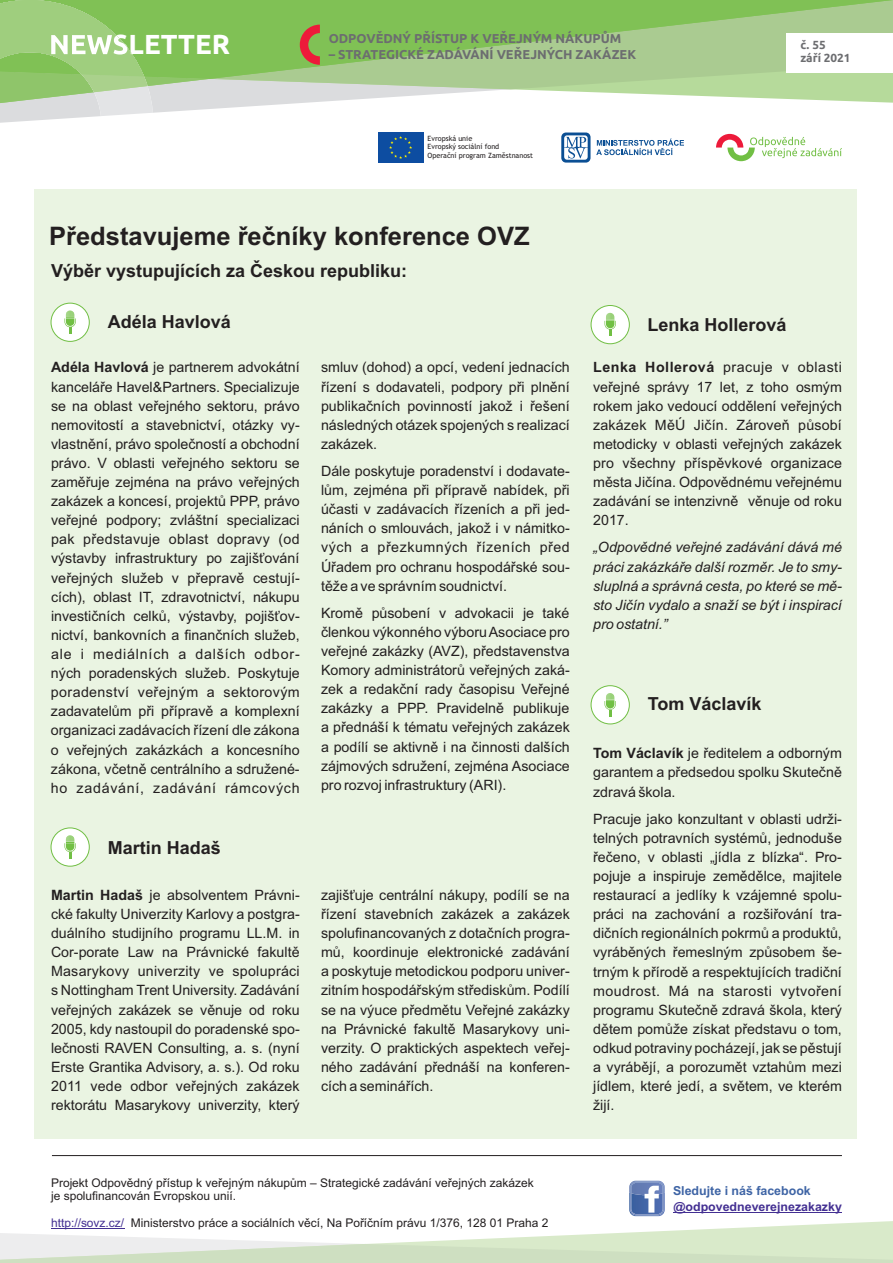
<style>
.page{position:relative;width:893px;height:1263px;background:#fff}
.page>*{position:absolute;margin:0;border:0;box-sizing:border-box;transform-origin:0 0}
.t1{font:700 27.45px "Ubuntu";color:#fff}
.t2{font:700 25.5px "Arial";color:#231f20}
.t3{font:700 18px "Arial";color:#231f20}
.t4{font:14.25px/19px "Arial";color:#231f20;text-align:justify}
.t5{font:italic 14.25px/19px "Arial";color:#231f20;text-align:justify}
.t6{font:700 12.9px "Ubuntu";color:#6c6d70}
.t7{font:700 12.45px "Arial";color:#432f92}
.t8{font:700 12.45px "Arial";color:#3e64a5}
.t9{font:12px/13.4px "Arial";color:#231f20}
.t10{font:700 11.7px/13.2px "Ubuntu";color:#6c6d70}
.t11{font:7.2px/8.4px "Trebuchet MS";color:#231f20}
.s1{font-weight:700}
.s2{color:#432f92}
</style>
<div class="page">
<div style="left:34px;top:190px;width:823px;height:949px;background:#eaf4e2"></div>
<hr style="left:52px;top:1155px;width:790px;height:1px;background:#231f20">
<svg style="left:0;top:1221px;width:893px;height:42px"></svg>
<hr style="left:51px;top:1228px;width:73px;height:1px;background:#432f92">
<img style="left:632px;top:1215px;width:30px;height:1px">
<svg style="left:629px;top:1181px;width:36px;height:34px"></svg>
<hr style="left:673px;top:1212px;width:169px;height:1px;background:#432f92">
<svg style="left:153px;top:103px;width:144px;height:10px"></svg>
<svg style="left:153px;top:89px;width:740px;height:14px"></svg>
<svg style="left:153px;top:79px;width:740px;height:10px;background:#bad5a7"></svg>
<svg style="left:153px;top:0;width:740px;height:79px;background:#92c56f"></svg>
<svg style="left:300px;top:25px;width:20px;height:40px"></svg>
<svg style="left:0;top:0;width:153px;height:123px;background:#aad190"></svg>
<div style="left:787px;top:33px;width:106px;height:39px;background:#fff"></div>
<div style="left:378px;top:132px;width:46px;height:31px;background:#0d4da1"></div>
<svg style="left:389px;top:136px;width:23px;height:23px"></svg>
<svg style="left:716px;top:134px;width:126px;height:27px"></svg>
<svg style="left:561px;top:133px;width:29px;height:30px"></svg>
<svg style="left:596px;top:139px;width:88px;height:16px"></svg>
<div style="left:51px;top:828px;width:38px;height:38px;background:#fff;border:1px solid #71bf44;border-radius:50%"></div>
<svg style="left:64px;top:835px;width:12px;height:24px"></svg>
<div style="left:591px;top:685px;width:38px;height:39px;background:#fff;border:1px solid #71bf44;border-radius:50%"></div>
<svg style="left:604px;top:693px;width:12px;height:24px"></svg>
<div style="left:51px;top:303px;width:38px;height:39px;background:#fff;border:1px solid #71bf44;border-radius:50%"></div>
<svg style="left:64px;top:310px;width:12px;height:24px"></svg>
<div style="left:591px;top:305px;width:38px;height:39px;background:#fff;border:1px solid #71bf44;border-radius:50%"></div>
<svg style="left:604px;top:313px;width:12px;height:23px"></svg>
<p class="t6" style="left:329px;top:33px;width:294px">ODPOVĚDNÝ PŘÍSTUP K VEŘEJNÝM NÁKUPŮM</p>
<p class="t6" style="left:329px;top:49px;width:309px">– STRATEGICKÉ ZADÁVÁNÍ VEŘEJNÝCH ZAKÁZEK</p>
<h1 class="t1" style="left:49px;top:33px;width:183px">NEWSLETTER</h1>
<p class="t10" style="left:801px;top:39px;width:52px">č. 55<br>září 2021</p>
<p class="t11" style="left:428px;top:135px;width:107px">Evropská unie<br>Evropský sociální fond<br>Operační program Zaměstnanost</p>
<h2 class="t2" style="left:49px;top:226px;width:482px">Představujeme řečníky konference OVZ</h2>
<p class="t3" style="left:51px;top:264px;width:358px">Výběr vystupujících za Českou republiku:</p>
<p class="t3" style="left:108px;top:315px;width:125px">Adéla Havlová</p>
<p class="t4" style="left:51px;top:359px;width:250px"><span class="s1">Adéla Havlová</span> je partnerem advokátní kanceláře Havel&amp;Partners. Specializuje se na oblast veřejného sektoru, právo nemovitostí a stavebnictví, otázky vy&shy;vlastnění, právo společností a obchodní právo. V oblasti veřejného sektoru se zaměřuje zejména na právo veřejných zakázek a koncesí, projektů PPP, právo veřejné podpory; zvláštní specializaci pak představuje oblast dopravy (od výstavby infrastruktury po zajišťování veřejných služeb v přepravě cestují&shy;cích), oblast IT, zdravotnictví, nákupu investičních celků, výstavby, pojišťov&shy;nictví, bankovních a finančních služeb, ale i mediálních a dalších odbor&shy;ných poradenských služeb. Poskytuje poradenství veřejným a sektorovým zadavatelům při přípravě a komplexní organizaci zadávacích řízení dle zákona o veřejných zakázkách a koncesního zákona, včetně centrálního a sdružené&shy;ho zadávání, zadávání rámcových</p>
<p class="t3" style="left:108px;top:840px;width:115px">Martin Hadaš</p>
<p class="t4" style="left:51px;top:887px;width:250px"><span class="s1">Martin Hadaš</span> je absolventem Právni&shy;cké fakulty Univerzity Karlovy a postgra&shy;duálního studijního programu LL.M. in Cor-porate Law na Právnické fakultě Masarykovy univerzity ve spolupráci s Nottingham Trent University. Zadávání veřejných zakázek se věnuje od roku 2005, kdy nastoupil do poradenské spo&shy;lečnosti RAVEN Consulting, a. s. (nyní Erste Grantika Advisory, a. s.). Od roku 2011 vede odbor veřejných zakázek rektorátu Masarykovy univerzity, který</p>
<p class="t4" style="left:321px;top:359px;width:250px">smluv (dohod) a opcí, vedení jednacích řízení s dodavateli, podpory při plnění publikačních povinností jakož i řešení následných otázek spojených s realizací zakázek.</p>
<p class="t4" style="left:321px;top:463px;width:250px">Dále poskytuje poradenství i dodavate&shy;lům, zejména při přípravě nabídek, při účasti v zadávacích řízeních a při jed&shy;náních o smlouvách, jakož i v námitko&shy;vých a přezkumných řízeních před Úřadem pro ochranu hospodářské sou&shy;těže a ve správním soudnictví.</p>
<p class="t4" style="left:321px;top:604px;width:250px">Kromě působení v advokacii je také členkou výkonného výboru Asociace pro veřejné zakázky (AVZ), představenstva Komory administrátorů veřejných zaká&shy;zek a redakční rady časopisu Veřejné zakázky a PPP. Pravidelně publikuje a přednáší k tématu veřejných zakázek a podílí se aktivně i na činnosti dalších zájmových sdružení, zejména Asociace pro rozvoj infrastruktury (ARI).</p>
<p class="t4" style="left:321px;top:887px;width:250px">zajišťuje centrální nákupy, podílí se na řízení stavebních zakázek a zakázek spolufinancovaných z dotačních progra&shy;mů, koordinuje elektronické zadávání a poskytuje metodickou podporu univer&shy;zitním hospodářským střediskům. Podílí se na výuce předmětu Veřejné zakázky na Právnické fakultě Masarykovy uni&shy;verzity. O praktických aspektech veřej&shy;ného zadávání přednáší na konferen&shy;cích a seminářích.</p>
<p class="t3" style="left:647px;top:318px;width:141px">Lenka Hollerová</p>
<p class="t4" style="left:593px;top:359px;width:250px"><span class="s1">Lenka Hollerová</span> pracuje v oblasti veřejné správy 17 let, z toho osmým rokem jako vedoucí oddělení veřejných zakázek MěÚ Jičín. Zároveň působí metodicky v oblasti veřejných zakázek pro všechny příspěvkové organizace města Jičína. Odpovědnému veřejnému zadávání se intenzivně věnuje od roku 2017.</p>
<p class="t5" style="left:593px;top:539px;width:250px">„Odpovědné veřejné zadávání dává mé práci zakázkáře další rozměr. Je to smy&shy;sluplná a správná cesta, po které se mě&shy;sto Jičín vydalo a snaží se být i inspirací pro ostatní.”</p>
<p class="t3" style="left:648px;top:697px;width:115px">Tom Václavík</p>
<p class="t4" style="left:593px;top:745px;width:250px"><span class="s1">Tom Václavík</span> je ředitelem a odborným garantem a předsedou spolku Skutečně zdravá škola.</p>
<p class="t4" style="left:593px;top:810px;width:250px">Pracuje jako konzultant v oblasti udrži&shy;telných potravních systémů, jednoduše řečeno, v oblasti „jídla z blízka“. Pro&shy;pojuje a inspiruje zemědělce, majitele restaurací a jedlíky k vzájemné spolu&shy;práci na zachování a rozšiřování tra&shy;dičních regionálních pokrmů a produktů, vyráběných řemeslným způsobem še&shy;trným k přírodě a respektujících tradiční moudrost. Má na starosti vytvoření programu Skutečně zdravá škola, který dětem pomůže získat představu o tom, odkud potraviny pocházejí, jak se pěstují a vyrábějí, a porozumět vztahům mezi jídlem, které jedí, a světem, ve kterém žijí.</p>
<p class="t9" style="left:51px;top:1177px;width:484px">Projekt Odpovědný přístup k veřejným nákupům – Strategické zadávání veřejných zakázek je spolufinancován Evropskou unií.</p>
<p class="t9" style="left:51px;top:1217px;width:499px"><span class="s2">http://sovz.cz/</span> Ministerstvo práce a sociálních věcí, Na Poříčním právu 1/376, 128 01 Praha 2</p>
<p class="t8" style="left:673px;top:1185px;width:139px">Sledujte i náš facebook</p>
<p class="t7" style="left:673px;top:1202px;width:170px">@odpovedneverejnezakazky</p>
</div>
